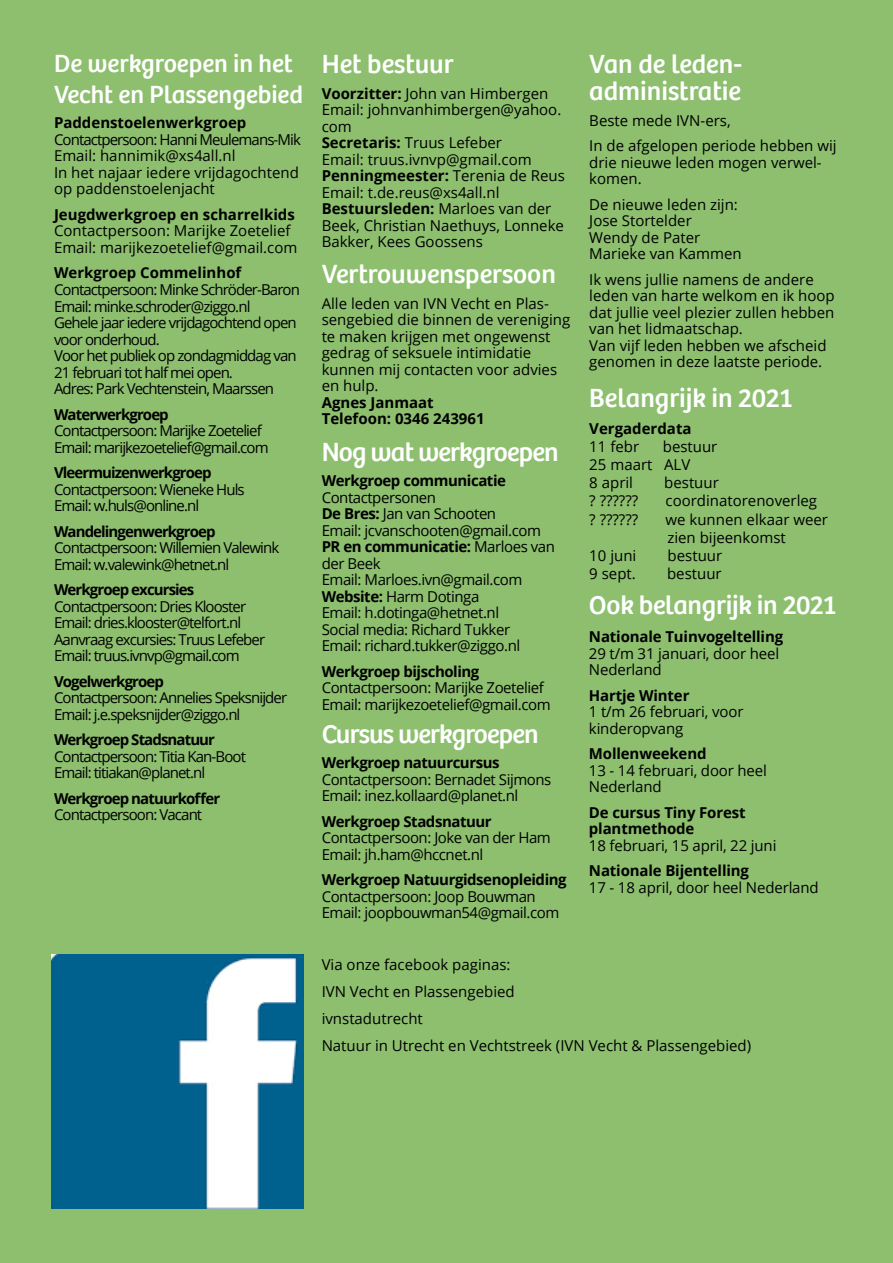
<style>
.page{position:relative;width:893px;height:1263px;background:#8dbf6f}
.page>*{position:absolute;margin:0;border:0;box-sizing:border-box;transform-origin:0 0}
.t1{font:27px/27px "Bree";letter-spacing:-.01em;color:#fff}
.t2{font:27px "Bree";letter-spacing:-.03em;color:#fff}
.t3{font:25.5px/30.6px "Bree";color:#fff}
.t4{font:15px/16.5px "Open Sans";letter-spacing:-.01em;color:#000}
.t5{font:15px/16.5px "Open Sans";letter-spacing:-.06em;color:#000}
.t6{font:15px/16.5px "Open Sans";letter-spacing:-.03em;color:#000}
.t7{font:700 15px "Open Sans";letter-spacing:-.06em;color:#000}
.t8{font:700 15px/16.5px "Open Sans";color:#000}
.t9{font:700 15px "Open Sans";letter-spacing:-.03em;color:#000}
.t10{font:700 15px/16.5px "Open Sans";letter-spacing:-.01em;color:#000}
.s1{font-weight:700}
</style>
<div class="page">
<img style="left:52px;top:955px;width:252px;height:254px">
<h2 class="t3" style="left:54px;top:49px;width:251px">De werkgroepen in het<br>Vecht en Plassengebied</h2>
<p class="t8" style="left:54px;top:114px;width:194px">Paddenstoelenwerkgroep</p>
<p class="t4" style="left:54px;top:131px;width:248px">Contactpersoon: Hanni Meulemans-Mik<br>Email: hannimik@xs4all.nl<br>In het najaar iedere vrijdagochtend op paddenstoelenjacht</p>
<p class="t8" style="left:54px;top:206px;width:242px">Jeugdwerkgroep en scharrelkids</p>
<p class="t4" style="left:54px;top:222px;width:245px">Contactpersoon: Marijke Zoetelief<br>Email: marijkezoetelief@gmail.com</p>
<p class="t8" style="left:54px;top:264px;width:189px">Werkgroep Commelinhof</p>
<p class="t5" style="left:54px;top:281px;width:247px">Contactpersoon: Minke Schröder-Baron Email: minke.schroder@ziggo.nl<br>Gehele jaar iedere vrijdagochtend open voor onderhoud.<br>Voor het publiek op zondagmiddag van 21 februari tot half mei open.<br>Adres: Park Vechtenstein, Maarssen</p>
<p class="t7" style="left:54px;top:403px;width:116px">Waterwerkgroep</p>
<p class="t5" style="left:54px;top:422px;width:216px">Contactpersoon: Marijke Zoetelief<br>Email: marijkezoetelief@gmail.com</p>
<p class="t7" style="left:54px;top:462px;width:159px">Vleermuizenwerkgroep</p>
<p class="t5" style="left:54px;top:480px;width:192px">Contactpersoon: Wieneke Huls<br>Email: w.huls@online.nl</p>
<p class="t7" style="left:54px;top:520px;width:163px">Wandelingenwerkgroep</p>
<p class="t5" style="left:54px;top:539px;width:227px">Contactpersoon: Willemien Valewink<br>Email: w.valewink@hetnet.nl</p>
<p class="t7" style="left:54px;top:579px;width:142px">Werkgroep excursies</p>
<p class="t5" style="left:54px;top:597px;width:213px">Contactpersoon: Dries Klooster Email: dries.klooster@telfort.nl Aanvraag excursies: Truus Lefeber Email: truus.ivnvp@gmail.com</p>
<p class="t7" style="left:54px;top:670px;width:111px">Vogelwerkgroep</p>
<p class="t5" style="left:54px;top:689px;width:235px">Contactpersoon: Annelies Speksnijder<br>Email: j.e.speksnijder@ziggo.nl</p>
<p class="t7" style="left:54px;top:729px;width:163px">Werkgroep Stadsnatuur</p>
<p class="t5" style="left:54px;top:747px;width:193px">Contactpersoon: Titia Kan-Boot<br>Email: titiakan@planet.nl</p>
<p class="t7" style="left:54px;top:787px;width:168px">Werkgroep natuurkoffer</p>
<p class="t5" style="left:54px;top:806px;width:150px">Contactpersoon: Vacant</p>
<h1 class="t1" style="left:322px;top:51px;width:134px">Het bestuur</h1>
<p class="t4" style="left:322px;top:85px;width:245px"><span class="s1">Voorzitter:</span> John van Himbergen<br>Email: johnvanhimbergen@yahoo. com<br><span class="s1">Secretaris:</span> Truus Lefeber<br>Email: truus.ivnvp@gmail.com<br><span class="s1">Penningmeester:</span> Terenia de Reus<br>Email: t.de.reus@xs4all.nl<br><span class="s1">Bestuursleden:</span> Marloes van der<br>Beek, Christian Naethuys, Lonneke<br>Bakker, Kees Goossens</p>
<h1 class="t1" style="left:322px;top:261px;width:236px">Vertrouwenspersoon</h1>
<p class="t4" style="left:322px;top:295px;width:250px">Alle leden van IVN Vecht en Plas&shy;sengebied die binnen de vereniging te maken krijgen met ongewenst gedrag of seksuele intimidatie kunnen mij contacten voor advies en hulp.</p>
<p class="t8" style="left:322px;top:394px;width:164px">Agnes Janmaat<br>Telefoon: 0346 243961</p>
<h1 class="t2" style="left:322px;top:436px;width:238px">Nog wat werkgroepen</h1>
<p class="t9" style="left:322px;top:470px;width:186px">Werkgroep communicatie</p>
<p class="t6" style="left:322px;top:488px;width:235px">Contactpersonen<br><span class="s1">De Bres:</span> Jan van Schooten<br>Email: jcvanschooten@gmail.com<br><span class="s1">PR en communicatie:</span> Marloes van der Beek<br>Email: Marloes.ivn@gmail.com<br><span class="s1">Website:</span> Harm Dotinga<br>Email: h.dotinga@hetnet.nl<br>Social media: Richard Tukker<br>Email: richard.tukker@ziggo.nl</p>
<p class="t9" style="left:322px;top:660px;width:159px">Werkgroep bijscholing</p>
<p class="t6" style="left:322px;top:679px;width:231px">Contactpersoon: Marijke Zoetelief<br>Email: marijkezoetelief@gmail.com</p>
<h1 class="t2" style="left:322px;top:718px;width:218px">Cursus werkgroepen</h1>
<p class="t9" style="left:322px;top:752px;width:179px">Werkgroep natuurcursus</p>
<p class="t6" style="left:322px;top:770px;width:231px">Contactpersoon: Bernadet Sijmons<br>Email: inez.kollaard@planet.nl</p>
<p class="t9" style="left:322px;top:810px;width:172px">Werkgroep Stadsnatuur</p>
<p class="t6" style="left:322px;top:829px;width:231px">Contactpersoon: Joke van der Ham<br>Email: jh.ham@hccnet.nl</p>
<p class="t9" style="left:322px;top:869px;width:247px">Werkgroep Natuurgidsenopleiding</p>
<p class="t6" style="left:322px;top:887px;width:239px">Contactpersoon: Joop Bouwman<br>Email: joopbouwman54@gmail.com</p>
<h1 class="t1" style="left:589px;top:51px;width:154px">Van de leden&shy;administratie</h1>
<p class="t4" style="left:589px;top:107px;width:249px;line-height:25.5px">Beste mede IVN-ers,<br>In de afgelopen periode hebben wij</p>
<p class="t4" style="left:589px;top:154px;width:234px">drie nieuwe leden mogen verwel&shy;komen.</p>
<p class="t4" style="left:589px;top:196px;width:154px">De nieuwe leden zijn:<br>Jose Stortelder<br>Wendy de Pater<br>Marieke van Kammen</p>
<p class="t4" style="left:589px;top:271px;width:247px">Ik wens jullie namens de andere leden van harte welkom en ik hoop dat jullie veel plezier zullen hebben van het lidmaatschap.<br>Van vijf leden hebben we afscheid genomen in deze laatste periode.</p>
<h1 class="t1" style="left:589px;top:385px;width:204px">Belangrijk in 2021</h1>
<p class="t8" style="left:589px;top:420px;width:104px">Vergaderdata</p>
<p class="t4" style="left:589px;top:438px;width:51px">11 febr</p>
<p class="t4" style="left:589px;top:438px;width:130px;line-height:18px;text-indent:74px">bestuur<br>25 maart ALV<br>8 april</p>
<p class="t4" style="left:664px;top:474px;width:56px">bestuur</p>
<p class="t4" style="left:589px;top:492px;width:50px">? ??????</p>
<p class="t4" style="left:666px;top:492px;width:153px">coordinatorenoverleg</p>
<p class="t4" style="left:589px;top:510px;width:50px">? ??????</p>
<p class="t4" style="left:666px;top:510px;width:164px;line-height:18px">we kunnen elkaar weer zien bijeenkomst</p>
<p class="t4" style="left:589px;top:546px;width:49px">10 juni</p>
<p class="t4" style="left:668px;top:546px;width:56px">bestuur</p>
<p class="t4" style="left:589px;top:564px;width:48px">9 sept.</p>
<p class="t4" style="left:667px;top:564px;width:56px">bestuur</p>
<h1 class="t1" style="left:589px;top:592px;width:248px">Ook belangrijk in 2021</h1>
<p class="t10" style="left:589px;top:628px;width:196px">Nationale Tuinvogeltelling</p>
<p class="t4" style="left:589px;top:645px;width:192px">29 t/m 31 januari, door heel<br>Nederland</p>
<p class="t10" style="left:589px;top:687px;width:102px">Hartje Winter</p>
<p class="t4" style="left:589px;top:703px;width:156px">1 t/m 26 februari, voor kinderopvang</p>
<p class="t10" style="left:589px;top:745px;width:119px">Mollenweekend</p>
<p class="t4" style="left:589px;top:762px;width:179px">13 - 14 februari, door heel<br>Nederland</p>
<p class="t10" style="left:589px;top:804px;width:158px">De cursus Tiny Forest plantmethode</p>
<p class="t4" style="left:589px;top:837px;width:189px">18 februari, 15 april, 22 juni</p>
<p class="t10" style="left:589px;top:862px;width:162px">Nationale Bijentelling</p>
<p class="t4" style="left:589px;top:879px;width:231px">17 - 18 april, door heel Nederland</p>
<p class="t4" style="left:322px;top:951px;width:431px;line-height:27px">Via onze facebook paginas:<br>IVN Vecht en Plassengebied<br>ivnstadutrecht<br>Natuur in Utrecht en Vechtstreek (IVN Vecht &amp; Plassengebied)</p>
</div>
